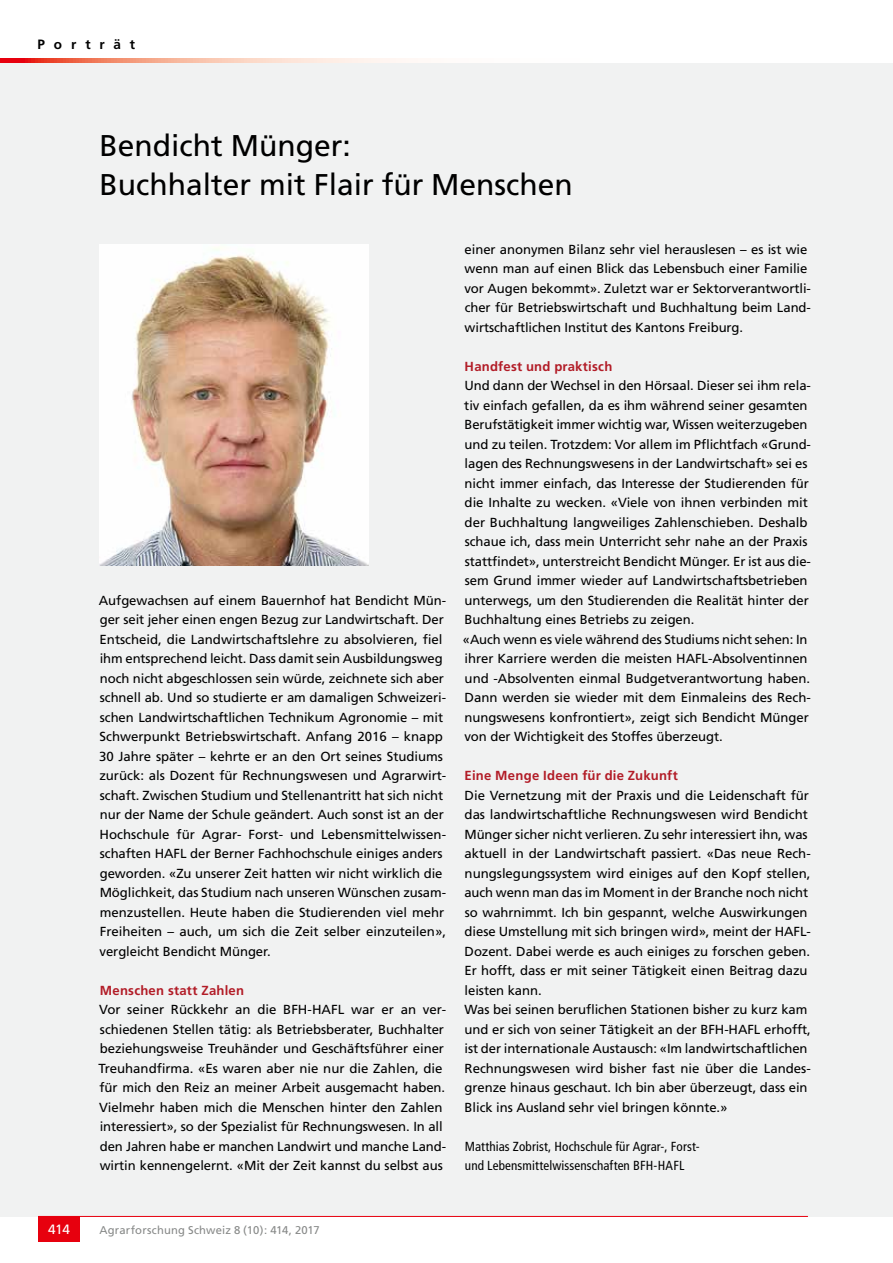
<style>
.page{position:relative;width:893px;height:1263px;background:#fff}
.page>*{position:absolute;margin:0;border:0;box-sizing:border-box;transform-origin:0 0}
.t1{font:30px/39px "Frutiger";color:#000}
.t2{font:700 13.5px "Frutiger";letter-spacing:.655em;color:#000}
.t3{font:13.5px "Frutiger";color:#fff}
.t4{font:13.2px/19.5px "Frutiger";letter-spacing:-.005em;color:#000}
.t5{font:condensed 13.2px/19.5px "Frutiger";letter-spacing:.01em;color:#000}
.t6{font:700 13.2px "Frutiger";letter-spacing:.015em;color:#b21c27}
.t7{font:11.25px "Frutiger";letter-spacing:.015em;color:#878988}
</style>
<div class="page">
<div style="left:0;top:63px;width:893px;height:1153px;background:#f1f2f2"></div>
<hr style="left:38px;top:1216px;width:770px;height:1px;background:#e7000e">
<div style="left:38px;top:1216px;width:42px;height:26px;background:#e7000e"></div>
<svg style="left:0;top:58px;width:409px;height:5px;background:#f6ab9a"></svg>
<img style="left:99px;top:244px;width:270px;height:322px">
<p class="t2" style="left:38px;top:36px;width:99px">Porträt</p>
<h1 class="t1" style="left:99px;top:126px;width:475px">Bendicht Münger:<br>Buchhalter mit Flair für Menschen</h1>
<p class="t3" style="left:48px;top:1221px;width:23px">414</p>
<p class="t4" style="left:99px;top:590px;width:349px">Aufgewachsen auf einem Bauernhof hat Bendicht Mün&shy;ger seit jeher einen engen Bezug zur Landwirtschaft. Der Entscheid, die Landwirtschaftslehre zu absolvieren, fiel ihm entsprechend leicht. Dass damit sein Ausbildungsweg noch nicht abgeschlossen sein würde, zeichnete sich aber schnell ab. Und so studierte er am damaligen Schweizeri&shy;schen Landwirtschaftlichen Technikum Agronomie – mit Schwerpunkt Betriebswirtschaft. Anfang 2016 – knapp 30 Jahre später – kehrte er an den Ort seines Studiums zurück: als Dozent für Rechnungswesen und Agrarwirt&shy;schaft. Zwischen Studium und Stellenantritt hat sich nicht nur der Name der Schule geändert. Auch sonst ist an der Hochschule für Agrar- Forst- und Lebensmittelwissen&shy;schaften HAFL der Berner Fachhochschule einiges anders geworden. «Zu unserer Zeit hatten wir nicht wirklich die Möglichkeit, das Studium nach unseren Wünschen zusam&shy;menzustellen. Heute haben die Studierenden viel mehr Freiheiten – auch, um sich die Zeit selber einzuteilen», vergleicht Bendicht Münger.</p>
<p class="t6" style="left:100px;top:982px;width:146px">Menschen statt Zahlen</p>
<p class="t4" style="left:98px;top:1000px;width:349px">Vor seiner Rückkehr an die BFH-HAFL war er an ver&shy;schiedenen Stellen tätig: als Betriebsberater, Buchhalter beziehungsweise Treuhänder und Geschäftsführer einer Treuhandfirma. «Es waren aber nie nur die Zahlen, die für mich den Reiz an meiner Arbeit ausgemacht haben.<br>Vielmehr haben mich die Menschen hinter den Zahlen interessiert», so der Spezialist für Rechnungswesen. In all den Jahren habe er manchen Landwirt und manche Land&shy;wirtin kennengelernt. «Mit der Zeit kannst du selbst aus</p>
<p class="t4" style="left:464px;top:239px;width:348px">einer anonymen Bilanz sehr viel herauslesen – es ist wie wenn man auf einen Blick das Lebensbuch einer Familie vor Augen bekommt». Zuletzt war er Sektorverantwortli&shy;cher für Betriebswirtschaft und Buchhaltung beim Land&shy;wirtschaftlichen Institut des Kantons Freiburg.</p>
<p class="t6" style="left:465px;top:358px;width:149px">Handfest und praktisch</p>
<p class="t4" style="left:463px;top:376px;width:350px">Und dann der Wechsel in den Hörsaal. Dieser sei ihm rela&shy;tiv einfach gefallen, da es ihm während seiner gesamten Berufstätigkeit immer wichtig war, Wissen weiterzugeben und zu teilen. Trotzdem: Vor allem im Pflichtfach «Grund&shy;lagen des Rechnungswesens in der Landwirtschaft» sei es nicht immer einfach, das Interesse der Studierenden für die Inhalte zu wecken. «Viele von ihnen verbinden mit der Buchhaltung langweiliges Zahlenschieben. Deshalb schaue ich, dass mein Unterricht sehr nahe an der Praxis stattfindet», unterstreicht Bendicht Münger. Er ist aus die&shy;sem Grund immer wieder auf Landwirtschaftsbetrieben unterwegs, um den Studierenden die Realität hinter der Buchhaltung eines Betriebs zu zeigen.<br>«Auch wenn es viele während des Studiums nicht sehen: In ihrer Karriere werden die meisten HAFL-Absolventinnen und -Absolventen einmal Budgetverantwortung haben.<br>Dann werden sie wieder mit dem Einmaleins des Rech&shy;nungswesens konfrontiert», zeigt sich Bendicht Münger von der Wichtigkeit des Stoffes überzeugt.</p>
<p class="t6" style="left:465px;top:768px;width:215px">Eine Menge Ideen für die Zukunft</p>
<p class="t4" style="left:464px;top:785px;width:348px">Die Vernetzung mit der Praxis und die Leidenschaft für das landwirtschaftliche Rechnungswesen wird Bendicht Münger sicher nicht verlieren. Zu sehr interessiert ihn, was aktuell in der Landwirtschaft passiert. «Das neue Rech&shy;nungslegungssystem wird einiges auf den Kopf stellen, auch wenn man das im Moment in der Branche noch nicht so wahrnimmt. Ich bin gespannt, welche Auswirkungen diese Umstellung mit sich bringen wird», meint der HAFL-Dozent. Dabei werde es auch einiges zu forschen geben.<br>Er hofft, dass er mit seiner Tätigkeit einen Beitrag dazu leisten kann.<br>Was bei seinen beruflichen Stationen bisher zu kurz kam und er sich von seiner Tätigkeit an der BFH-HAFL erhofft, ist der internationale Austausch: «Im landwirtschaftlichen Rechnungswesen wird bisher fast nie über die Landes&shy;grenze hinaus geschaut. Ich bin aber überzeugt, dass ein Blick ins Ausland sehr viel bringen könnte.»</p>
<p class="t5" style="left:465px;top:1136px;width:237px">Matthias Zobrist, Hochschule für Agrar-, Forst&shy;und Lebensmittelwissenschaften BFH-HAFL</p>
<p class="t7" style="left:99px;top:1223px;width:222px">Agrarforschung Schweiz 8 (10): 414, 2017</p>
</div>
